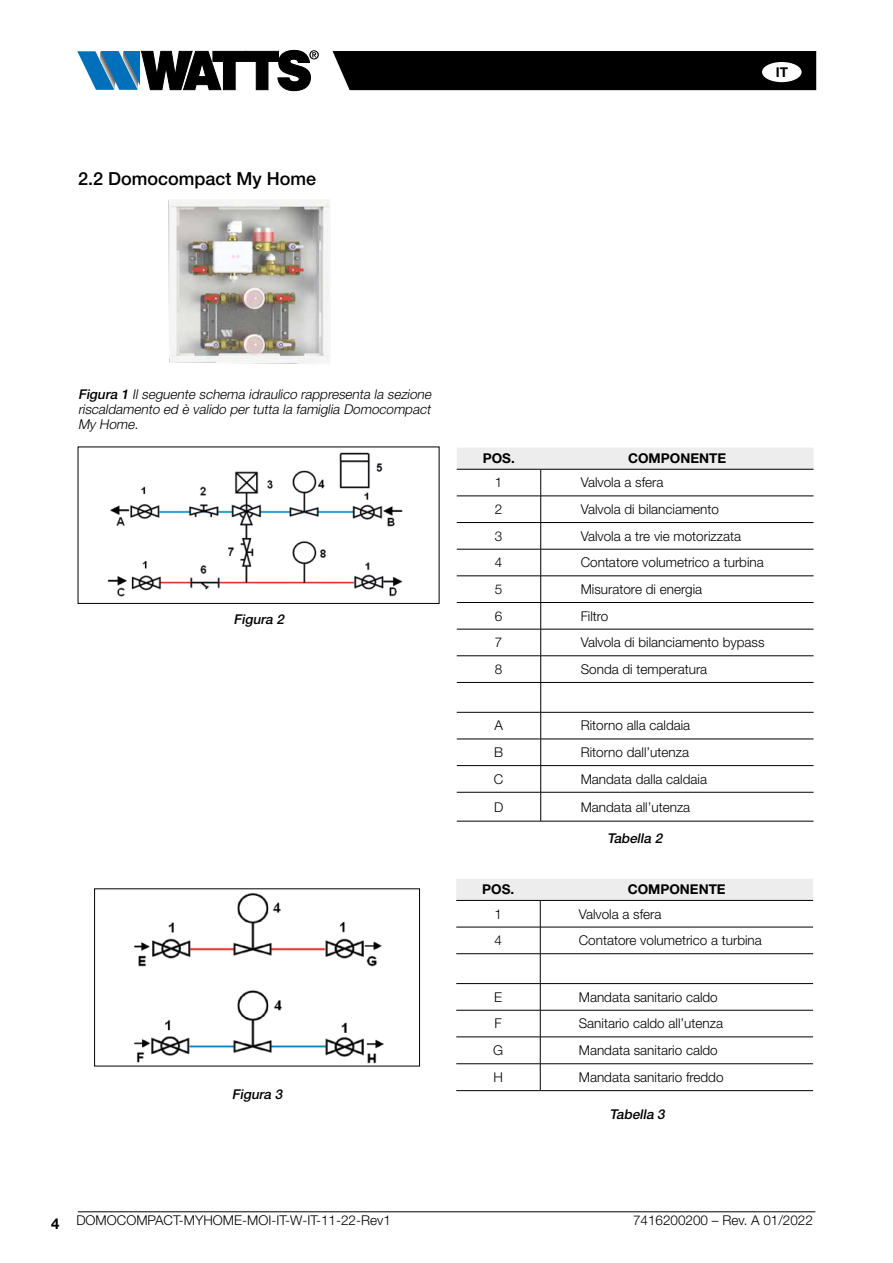
<style>
.page{position:relative;width:893px;height:1263px;background:#fff}
.page>*{position:absolute;margin:0;border:0;box-sizing:border-box;transform-origin:0 0}
.t1{font:500 18px "Helvetica Neue LT Std";color:#000}
.t2{font:700 15px "Helvetica Neue LT Std";color:#000}
.t3{font:300 13.5px "Helvetica Neue LT Std";color:#000}
.t4{font:italic 300 13.5px/15px "Helvetica Neue LT Std";color:#000;text-align:justify}
.t5{font:700 13.5px "Helvetica Neue LT Std";color:#000}
.t6{font:italic 500 13.5px "Helvetica Neue LT Std";color:#000}
.s1{font-weight:500}
</style>
<div class="page">
<hr style="left:78px;top:1211px;width:737px;height:1px;background:#000">
<svg style="left:77px;top:50px;width:242px;height:41px"></svg>
<div style="left:333px;top:51px;width:483px;height:39px;background:#000"></div>
<div style="left:762px;top:62px;width:40px;height:20px;background:#fff;border-radius:50%"></div>
<hr style="left:541px;top:821px;width:272px;height:1px;background:#000">
<svg style="left:457px;top:448px;width:356px;height:373px"></svg>
<hr style="left:457px;top:549px;width:84px;height:1px;background:#000">
<hr style="left:457px;top:576px;width:84px;height:1px;background:#000">
<hr style="left:457px;top:602px;width:84px;height:1px;background:#000">
<hr style="left:457px;top:629px;width:84px;height:1px;background:#000">
<hr style="left:457px;top:655px;width:84px;height:1px;background:#000">
<hr style="left:457px;top:682px;width:84px;height:1px;background:#000">
<hr style="left:457px;top:712px;width:84px;height:1px;background:#000">
<hr style="left:457px;top:739px;width:84px;height:1px;background:#000">
<hr style="left:457px;top:765px;width:84px;height:1px;background:#000">
<hr style="left:457px;top:792px;width:84px;height:1px;background:#000">
<hr style="left:457px;top:821px;width:84px;height:1px;background:#000">
<hr style="left:540px;top:1090px;width:273px;height:1px;background:#000">
<svg style="left:456px;top:879px;width:357px;height:211px"></svg>
<hr style="left:456px;top:983px;width:84px;height:1px;background:#000">
<hr style="left:456px;top:1010px;width:84px;height:1px;background:#000">
<hr style="left:456px;top:1037px;width:84px;height:1px;background:#000">
<hr style="left:456px;top:1063px;width:84px;height:1px;background:#000">
<hr style="left:456px;top:1090px;width:84px;height:1px;background:#000">
<img style="left:107px;top:452px;width:296px;height:145px">
<div style="left:78px;top:447px;width:361px;height:157px;border:1px solid #000"></div>
<img style="left:134px;top:893px;width:250px;height:171px">
<div style="left:94px;top:889px;width:326px;height:177px;border:1px solid #000"></div>
<img style="left:168px;top:200px;width:162px;height:164px">
<h1 class="t1" style="left:78px;top:167px;width:240px">2.2 Domocompact My Home</h1>
<p class="t5" style="left:776px;top:63px;width:14px">IT</p>
<p class="t4" style="left:78px;top:386px;width:357px"><span class="s1">Figura 1</span> Il seguente schema idraulico rappresenta la sezione riscaldamento ed è valido per tutta la famiglia Domocompact My Home.</p>
<p class="t6" style="left:233px;top:611px;width:55px">Figura 2</p>
<p class="t6" style="left:232px;top:1086px;width:55px">Figura 3</p>
<p class="t5" style="left:483px;top:450px;width:34px">POS.</p>
<p class="t5" style="left:628px;top:450px;width:100px">COMPONENTE</p>
<p class="t3" style="left:495px;top:474px;width:9px">1</p>
<p class="t3" style="left:581px;top:474px;width:84px">Valvola a sfera</p>
<p class="t3" style="left:495px;top:501px;width:9px">2</p>
<p class="t3" style="left:581px;top:501px;width:140px">Valvola di bilanciamento</p>
<p class="t3" style="left:495px;top:528px;width:9px">3</p>
<p class="t3" style="left:581px;top:528px;width:162px">Valvola a tre vie motorizzata</p>
<p class="t3" style="left:495px;top:554px;width:9px">4</p>
<p class="t3" style="left:581px;top:554px;width:185px">Contatore volumetrico a turbina</p>
<p class="t3" style="left:495px;top:581px;width:9px">5</p>
<p class="t3" style="left:581px;top:581px;width:123px">Misuratore di energia</p>
<p class="t3" style="left:495px;top:608px;width:9px">6</p>
<p class="t3" style="left:581px;top:608px;width:29px">Filtro</p>
<p class="t3" style="left:495px;top:634px;width:9px">7</p>
<p class="t3" style="left:581px;top:634px;width:185px">Valvola di bilanciamento bypass</p>
<p class="t3" style="left:495px;top:661px;width:9px">8</p>
<p class="t3" style="left:581px;top:661px;width:128px">Sonda di temperatura</p>
<p class="t3" style="left:494px;top:717px;width:10px">A</p>
<p class="t3" style="left:581px;top:717px;width:111px">Ritorno alla caldaia</p>
<p class="t3" style="left:494px;top:744px;width:11px">B</p>
<p class="t3" style="left:581px;top:744px;width:110px">Ritorno dall’utenza</p>
<p class="t3" style="left:494px;top:771px;width:11px">C</p>
<p class="t3" style="left:581px;top:771px;width:128px">Mandata dalla caldaia</p>
<p class="t3" style="left:494px;top:798px;width:11px">D</p>
<p class="t3" style="left:581px;top:798px;width:111px">Mandata all’utenza</p>
<p class="t6" style="left:607px;top:830px;width:59px">Tabella 2</p>
<p class="t5" style="left:482px;top:881px;width:34px">POS.</p>
<p class="t5" style="left:628px;top:881px;width:100px">COMPONENTE</p>
<p class="t3" style="left:494px;top:905px;width:9px">1</p>
<p class="t3" style="left:579px;top:905px;width:84px">Valvola a sfera</p>
<p class="t3" style="left:494px;top:932px;width:9px">4</p>
<p class="t3" style="left:579px;top:932px;width:185px">Contatore volumetrico a turbina</p>
<p class="t3" style="left:494px;top:989px;width:10px">E</p>
<p class="t3" style="left:579px;top:989px;width:141px">Mandata sanitario caldo</p>
<p class="t3" style="left:495px;top:1015px;width:9px">F</p>
<p class="t3" style="left:579px;top:1015px;width:146px">Sanitario caldo all’utenza</p>
<p class="t3" style="left:493px;top:1042px;width:12px">G</p>
<p class="t3" style="left:579px;top:1042px;width:141px">Mandata sanitario caldo</p>
<p class="t3" style="left:493px;top:1069px;width:11px">H</p>
<p class="t3" style="left:579px;top:1069px;width:146px">Mandata sanitario freddo</p>
<p class="t6" style="left:610px;top:1106px;width:59px">Tabella 3</p>
<p class="t2" style="left:51px;top:1214px;width:10px">4</p>
<p class="t3" style="left:76px;top:1212px;width:316px">DOMOCOMPACT-MYHOME-MOI-IT-W-IT-11-22-Rev1</p>
<p class="t3" style="left:633px;top:1212px;width:181px">7416200200 – Rev. A 01/2022</p>
</div>
